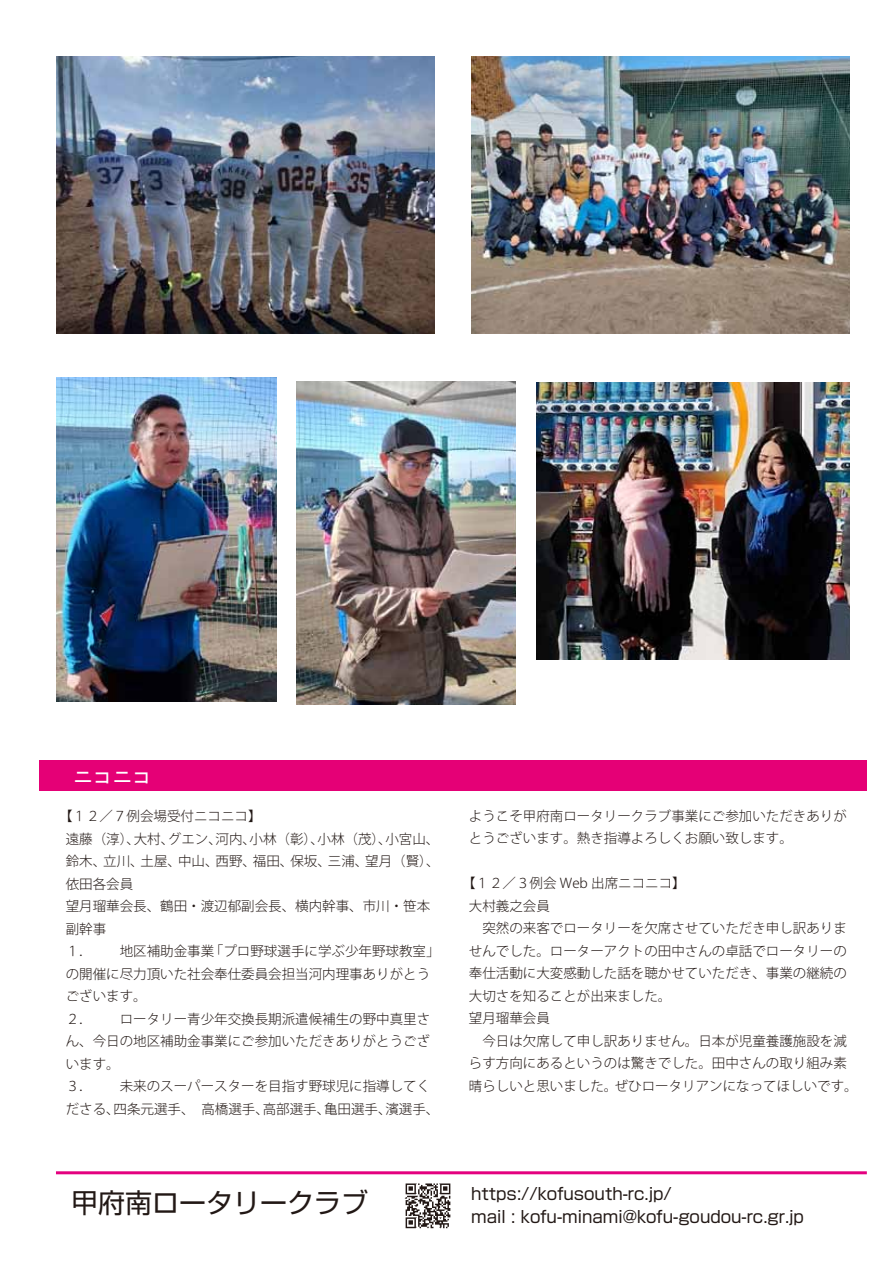
<style>
.page{position:relative;width:893px;height:1263px;background:#fff}
.page>*{position:absolute;margin:0;border:0;box-sizing:border-box;transform-origin:0 0}
.t1{font:27px "Shin Go Pro";color:#221815}
.t2{font:19.65px "Shin Go Pro De Bold 90 ms RKSJ H";color:#fff}
.t3{font:16.5px "Shin Go Pro";color:#221815}
.t4{font:300 13.5px/22.5px "Koz Go Pro";color:#221815}
</style>
<div class="page">
<hr style="left:56px;top:1171px;width:811px;height:3px;background:#e4007f">
<img style="left:404px;top:1183px;width:47px;height:46px">
<div style="left:39px;top:761px;width:828px;height:30px;background:#e50076"></div>
<img style="left:472px;top:57px;width:377px;height:276px">
<img style="left:57px;top:57px;width:377px;height:276px">
<img style="left:536px;top:382px;width:313px;height:277px">
<img style="left:57px;top:377px;width:219px;height:324px">
<img style="left:297px;top:381px;width:219px;height:324px">
<h2 class="t2" style="left:73px;top:767px;width:80px">ニコニコ</h2>
<p class="t4" style="left:66px;top:805px;width:375px;text-indent:-7px">【１２／７例会場受付ニコニコ】<br>遠藤（淳）、大村、グエン、河内、小林（彰）、小林（茂）、小宮山、鈴木、立川、土屋、中山、西野、福田、保坂、三浦、望月（賢）、依田各会員<br>望月瑠華会長、鶴田・渡辺郁副会長、横内幹事、市川・笹本副幹事<br>１．</p>
<p class="t4" style="left:66px;top:940px;width:375px;text-indent:54px">地区補助金事業「プロ野球選手に学ぶ少年野球教室」の開催に尽力頂いた社会奉仕委員会担当河内理事ありがとうございます。<br>２．</p>
<p class="t4" style="left:66px;top:1008px;width:366px;text-indent:54px">ロータリー青少年交換長期派遣候補生の野中真里さん、今日の地区補助金事業にご参加いただきありがとうございます。<br>３．</p>
<p class="t4" style="left:66px;top:1075px;width:375px;text-indent:54px">未来のスーパースターを目指す野球児に指導してくださる、四条元選手、　高橋選手、高部選手、亀田選手、濱選手、</p>
<h1 class="t1" style="left:71px;top:1180px;width:325px">甲府南ロータリークラブ　</h1>
<p class="t4" style="left:469px;top:804px;width:379px">ようこそ甲府南ロータリークラブ事業にご参加いただきありがとうございます。熱き指導よろしくお願い致します。</p>
<p class="t4" style="left:469px;top:872px;width:390px;text-indent:-7px">【１２／３例会 Web 出席ニコニコ】<br>大村義之会員<br>　突然の来客でロータリーを欠席させていただき申し訳ありませんでした。ローターアクトの田中さんの卓話でロータリーの奉仕活動に大変感動した話を聴かせていただき、事業の継続の大切さを知ることが出来ました。<br>望月瑠華会員<br>　今日は欠席して申し訳ありません。日本が児童養護施設を減らす方向にあるというのは驚きでした。田中さんの取り組み素晴らしいと思いました。ぜひロータリアンになってほしいです。</p>
<p class="t3" style="left:471px;top:1180px;width:202px">https://kofusouth-rc.jp/</p>
<p class="t3" style="left:471px;top:1203px;width:334px">mail : kofu-minami@kofu-goudou-rc.gr.jp</p>
</div>
